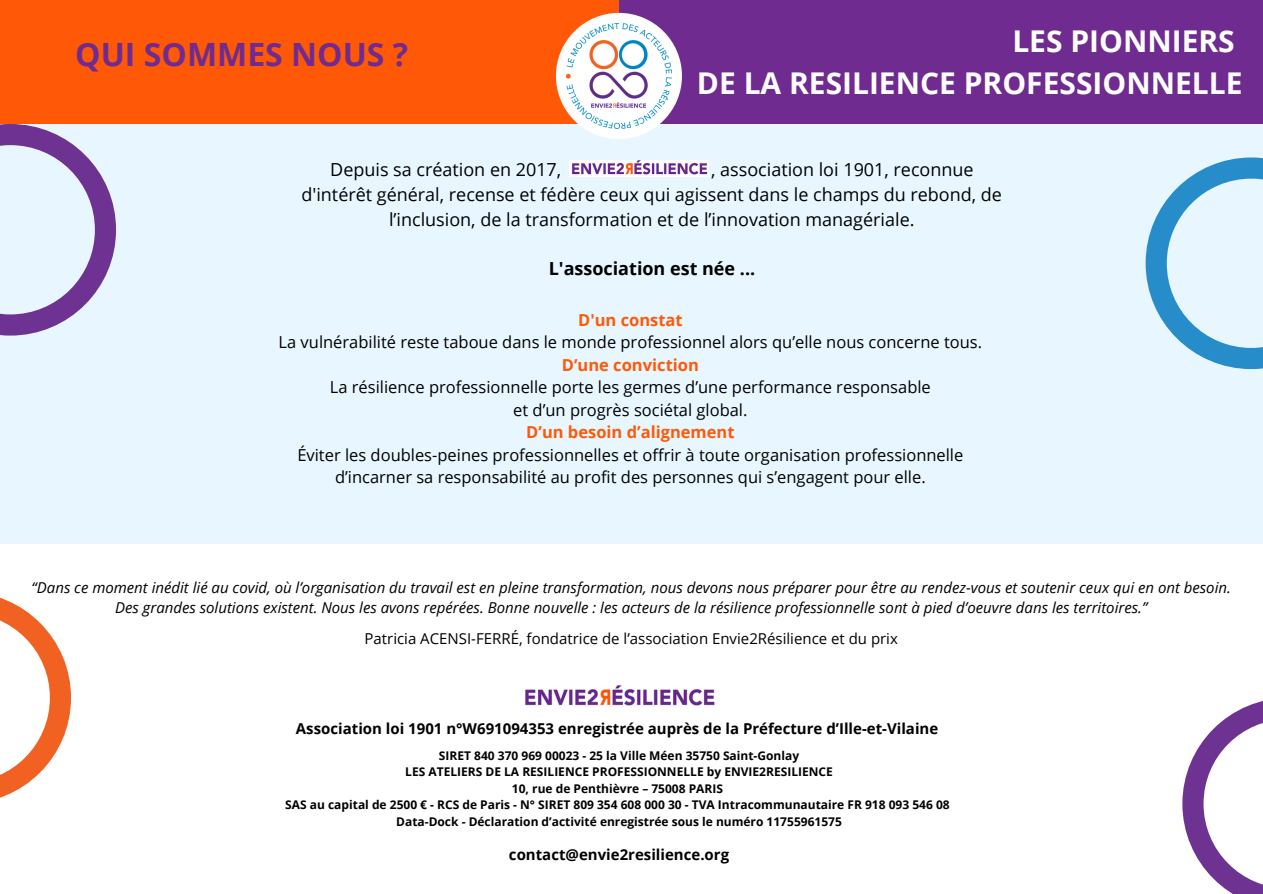
<style>
.page{position:relative;width:1263px;height:894px;background:#fff}
.page>*{position:absolute;margin:0;border:0;box-sizing:border-box;transform-origin:0 0}
.t1{font:700 31.95px "Open Sans";color:#702b91}
.t2{font:700 30px "Open Sans";color:#fff}
.t3{font:18px "Open Sans";color:#000}
.t4{font:700 18px "Open Sans";color:#000}
.t5{font:16.5px "Open Sans";color:#000}
.t6{font:700 16.5px "Open Sans";color:#ff5907}
.t7{font:italic 15px/20.5px "Open Sans";color:#000;text-align:center}
.t8{font:700 15px "Open Sans";color:#000}
.t9{font:15px "Open Sans";color:#000}
.t10{font:700 12px "Open Sans";color:#000}
</style>
<div class="page">
<div style="left:0;top:0;width:619px;height:124px;background:#ff5907"></div>
<div style="left:619px;top:0;width:644px;height:124px;background:#702b91"></div>
<div style="left:0;top:124px;width:1263px;height:419px;background:#e8f7ff"></div>
<div style="left:556px;top:13px;width:126px;height:126px;background:#fff;border-radius:50%"></div>
<img style="left:566px;top:24px;width:106px;height:104px">
<svg style="left:0;top:124px;width:116px;height:211px"></svg>
<svg style="left:0;top:597px;width:71px;height:201px"></svg>
<svg style="left:1146px;top:157px;width:117px;height:212px"></svg>
<svg style="left:1182px;top:701px;width:81px;height:192px"></svg>
<img style="left:569px;top:161px;width:140px;height:16px">
<img style="left:525px;top:685px;width:190px;height:21px">
<p class="t1" style="left:75px;top:32px;width:334px">QUI SOMMES NOUS ?</p>
<p class="t2" style="left:1012px;top:20px;width:224px">LES PIONNIERS</p>
<p class="t2" style="left:697px;top:61px;width:547px">DE LA RESILIENCE PROFESSIONNELLE</p>
<p class="t3" style="left:330px;top:157px;width:233px">Depuis sa création en 2017,</p>
<p class="t3" style="left:711px;top:157px;width:264px">, association loi 1901, reconnue</p>
<p class="t3" style="left:301px;top:181px;width:702px">d'intérêt général, recense et fédère ceux qui agissent dans le champs du rebond, de</p>
<p class="t3" style="left:389px;top:206px;width:527px">l’inclusion, de la transformation et de l’innovation managériale.</p>
<p class="t4" style="left:549px;top:256px;width:208px">L'association est née ...</p>
<p class="t6" style="left:578px;top:308px;width:106px">D'un constat</p>
<p class="t5" style="left:279px;top:330px;width:705px">La vulnérabilité reste taboue dans le monde professionnel alors qu’elle nous concerne tous.</p>
<p class="t6" style="left:562px;top:353px;width:139px">D’une conviction</p>
<p class="t5" style="left:330px;top:375px;width:602px">La résilience professionnelle porte les germes d’une performance responsable</p>
<p class="t5" style="left:513px;top:398px;width:236px">et d’un progrès sociétal global.</p>
<p class="t6" style="left:526px;top:420px;width:210px">D’un besoin d’alignement</p>
<p class="t5" style="left:297px;top:443px;width:667px">Éviter les doubles-peines professionnelles et offrir à toute organisation professionnelle</p>
<p class="t5" style="left:335px;top:465px;width:592px">d’incarner sa responsabilité au profit des personnes qui s’engagent pour elle.</p>
<p class="t7" style="left:32px;top:576px;width:1201px">“Dans ce moment inédit lié au covid, où l’organisation du travail est en pleine transformation, nous devons nous préparer pour être au rendez-vous et soutenir ceux qui en ont besoin.<br>Des grandes solutions existent. Nous les avons repérées. Bonne nouvelle : les acteurs de la résilience professionnelle sont à pied d’oeuvre dans les territoires.”</p>
<p class="t9" style="left:365px;top:627px;width:535px">Patricia ACENSI-FERRÉ, fondatrice de l’association Envie2Résilience et du prix</p>
<p class="t8" style="left:296px;top:718px;width:644px">Association loi 1901 n°W691094353 enregistrée auprès de la Préfecture d’Ille-et-Vilaine</p>
<p class="t10" style="left:439px;top:746px;width:362px">SIRET 840 370 969 00023 - 25 la Ville Méen 35750 Saint-Gonlay</p>
<p class="t10" style="left:405px;top:763px;width:429px">LES ATELIERS DE LA RESILIENCE PROFESSIONNELLE by ENVIE2RESILIENCE</p>
<p class="t10" style="left:512px;top:779px;width:213px">10, rue de Penthièvre – 75008 PARIS</p>
<p class="t10" style="left:285px;top:796px;width:666px">SAS au capital de 2500 € - RCS de Paris - N° SIRET 809 354 608 000 30 - TVA Intracommunautaire FR 918 093 546 08</p>
<p class="t10" style="left:396px;top:812px;width:447px">Data-Dock - Déclaration d’activité enregistrée sous le numéro 11755961575</p>
<p class="t8" style="left:509px;top:843px;width:222px">contact@envie2resilience.org</p>
</div>
